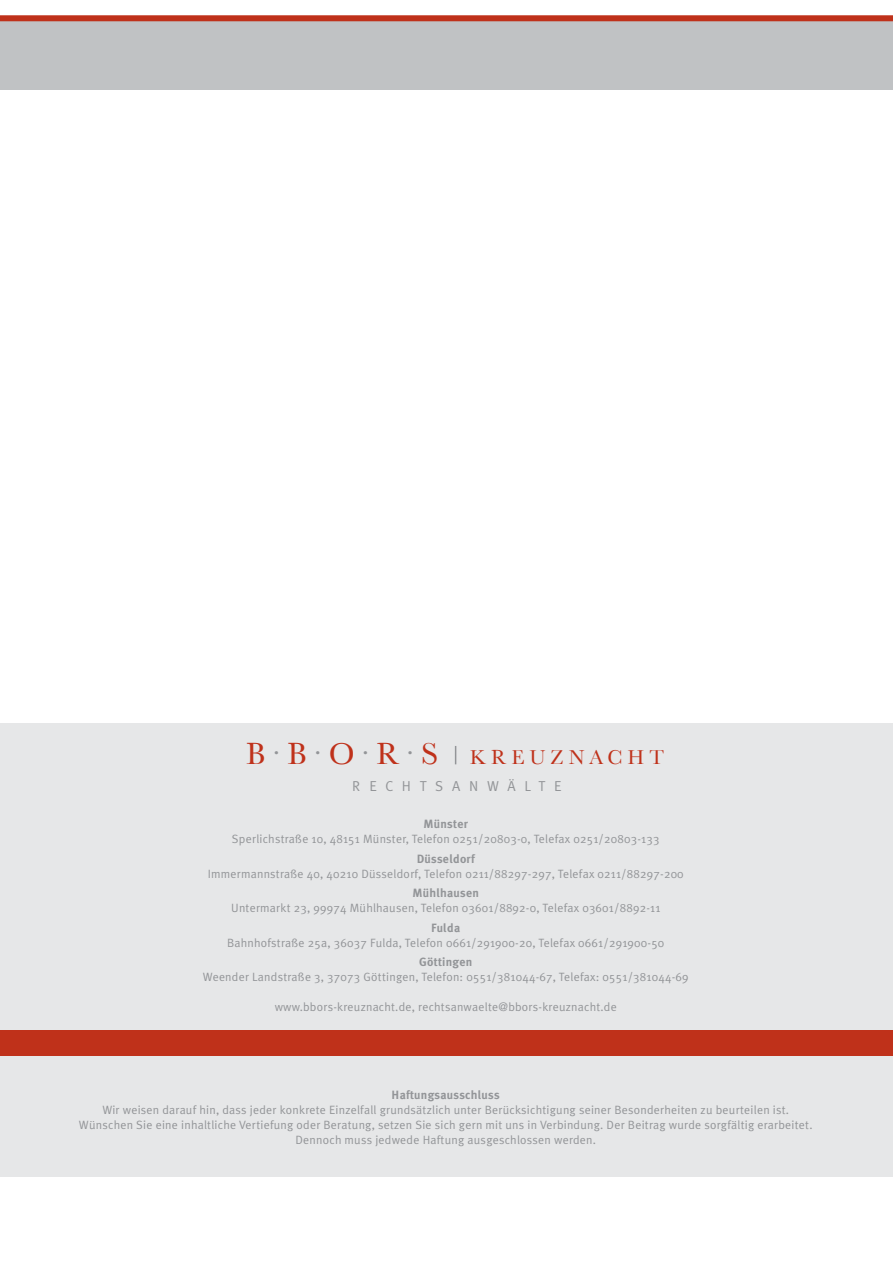
<style>
.page{position:relative;width:893px;height:1263px;background:#fff}
.page>*{position:absolute;margin:0;border:0;box-sizing:border-box;transform-origin:0 0}
.t1{font:21px "Baskerville";letter-spacing:.235em;color:#bf311a}
.t2{font:14.4px "Meta Plus Normal";letter-spacing:.6em;color:#939598}
.t3{font:12px/15px "Meta Plus Normal";letter-spacing:.02em;color:#939598;text-align:center}
.t4{font:700 12px "Meta Plus";letter-spacing:.02em;color:#939598}
.s1{font-size:31.5px}
</style>
<div class="page">
<div style="left:0;top:723px;width:893px;height:453px;background:#e6e7e8"></div>
<div style="left:0;top:17px;width:893px;height:72px;background:#c0c2c4"></div>
<div style="left:0;top:15px;width:893px;height:6px;background:#bf311a"></div>
<div style="left:0;top:1030px;width:893px;height:26px;background:#bf311a"></div>
<svg style="left:455px;top:746px;width:1px;height:18px"></svg>
<h1 class="t1" style="left:246px;top:745px;width:419px"><span class="s1">B</span> <sup>.</sup> <span class="s1">B</span> <sup>.</sup> <span class="s1">O</span> <sup>.</sup> <span class="s1">R</span> <sup>.</sup> <span class="s1">S</span> KREUZNACHT</h1>
<p class="t2" style="left:352px;top:777px;width:211px">RECHTSANWÄLTE</p>
<p class="t4" style="left:423px;top:817px;width:46px">Münster</p>
<p class="t3" style="left:232px;top:831px;width:429px">Sperlichstraße 10, 48151 Münster, Telefon 0251/20803-0, Telefax 0251/20803-133</p>
<p class="t4" style="left:417px;top:852px;width:60px">Düsseldorf</p>
<p class="t3" style="left:208px;top:866px;width:477px">Immermannstraße 40, 40210 Düsseldorf, Telefon 0211/88297-297, Telefax 0211/88297-200</p>
<p class="t4" style="left:412px;top:886px;width:68px">Mühlhausen</p>
<p class="t3" style="left:231px;top:900px;width:431px">Untermarkt 23, 99974 Mühlhausen, Telefon 03601/8892-0, Telefax 03601/8892-11</p>
<p class="t4" style="left:431px;top:921px;width:31px">Fulda</p>
<p class="t3" style="left:227px;top:935px;width:439px">Bahnhofstraße 25a, 36037 Fulda, Telefon 0661/291900-20, Telefax 0661/291900-50</p>
<p class="t4" style="left:419px;top:955px;width:55px">Göttingen</p>
<p class="t3" style="left:203px;top:969px;width:487px">Weender Landstraße 3, 37073 Göttingen, Telefon: 0551/381044-67, Telefax: 0551/381044-69</p>
<p class="t3" style="left:275px;top:999px;width:344px">www.bbors-kreuznacht.de, rechtsanwaelte@bbors-kreuznacht.de</p>
<p class="t4" style="left:392px;top:1087px;width:110px">H aftungsausschluss</p>
<p class="t3" style="left:79px;top:1102px;width:735px">Wir weisen darauf hin, dass jeder konkrete Einzelfall grundsätzlich unter Berücksichtigung seiner Besonderheiten zu beurteilen ist.<br>Wünschen Sie eine inhaltliche Vertiefung oder Beratung, setzen Sie sich gern mit uns in Verbindung. Der Beitrag wurde sorgfältig erarbeitet.<br>Dennoch muss jedwede Haftung ausgeschlossen werden.</p>
</div>
